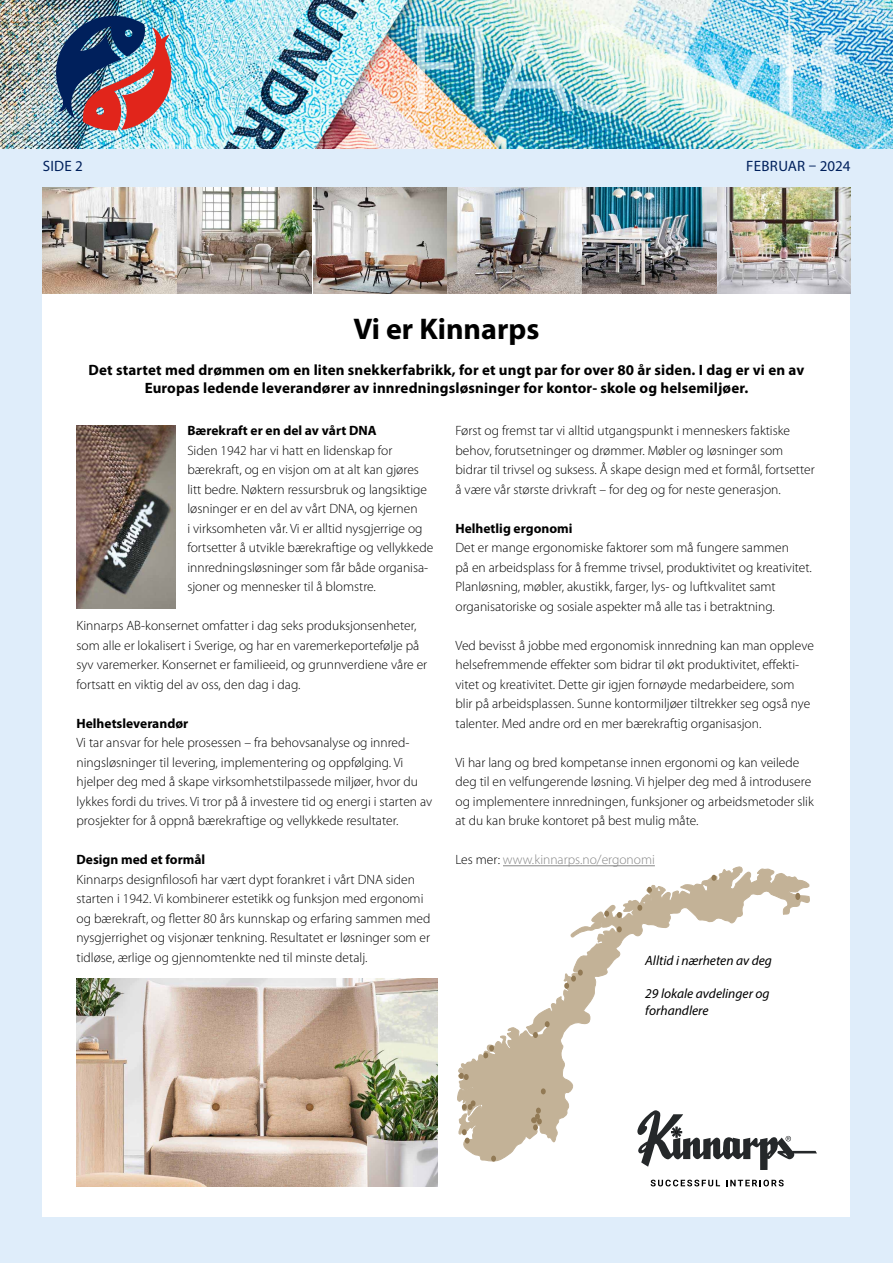
<style>
.page{position:relative;width:893px;height:1263px;background:#dfedfa}
.page>*{position:absolute;margin:0;border:0;box-sizing:border-box;transform-origin:0 0}
.t1{font:700 30px "Myriad Pro";color:#000}
.t2{font:700 15px/18px "Myriad Pro";letter-spacing:.01em;color:#000;text-align:center}
.t3{font:15px "Myriad Pro";letter-spacing:.02em;color:#00205c}
.t4{font:300 13.5px/19.5px "Myriad Pro";color:#000}
.t5{font:700 13.5px "Myriad Pro";color:#000}
.t6{font:italic 13.5px/16.5px "Myriad Pro";color:#000}
.t7{font:300 13.5px "Myriad Pro";color:#878787}
.s1{color:#000}
</style>
<div class="page">
<img style="left:0;top:0;width:893px;height:149px">
<img style="left:417px;top:24px;width:432px;height:116px">
<img style="left:50px;top:11px;width:124px;height:120px">
<div style="left:43px;top:187px;width:807px;height:1029px;background:#fff"></div>
<svg style="left:457px;top:866px;width:353px;height:296px"></svg>
<svg style="left:711px;top:875px;width:5px;height:6px"></svg>
<svg style="left:491px;top:1155px;width:5px;height:6px"></svg>
<svg style="left:531px;top:1107px;width:11px;height:23px"></svg>
<svg style="left:533px;top:1032px;width:5px;height:6px"></svg>
<svg style="left:462px;top:1129px;width:8px;height:14px"></svg>
<svg style="left:617px;top:926px;width:5px;height:6px"></svg>
<svg style="left:483px;top:1045px;width:11px;height:13px"></svg>
<svg style="left:617px;top:912px;width:5px;height:6px"></svg>
<svg style="left:541px;top:1088px;width:5px;height:6px"></svg>
<svg style="left:647px;top:887px;width:5px;height:6px"></svg>
<svg style="left:637px;top:905px;width:5px;height:6px"></svg>
<svg style="left:459px;top:1073px;width:10px;height:7px"></svg>
<svg style="left:604px;top:911px;width:5px;height:6px"></svg>
<svg style="left:545px;top:1021px;width:5px;height:6px"></svg>
<svg style="left:462px;top:1100px;width:13px;height:10px"></svg>
<svg style="left:795px;top:893px;width:5px;height:7px"></svg>
<svg style="left:564px;top:969px;width:19px;height:20px"></svg>
<hr style="left:503px;top:865px;width:152px;height:1px;background:#878787">
<img style="left:43px;top:187px;width:133px;height:106px">
<img style="left:178px;top:187px;width:538px;height:106px">
<img style="left:718px;top:187px;width:132px;height:106px">
<img style="left:77px;top:425px;width:98px;height:184px">
<img style="left:77px;top:978px;width:361px;height:208px">
<svg style="left:637px;top:1110px;width:180px;height:60px"></svg>
<svg style="left:651px;top:1180px;width:69px;height:6px"></svg>
<svg style="left:726px;top:1180px;width:58px;height:6px"></svg>
<p class="t3" style="left:43px;top:156px;width:42px">SIDE 2</p>
<p class="t3" style="left:746px;top:156px;width:106px">FEBRUAR – 2024</p>
<h1 class="t1" style="left:354px;top:310px;width:187px">Vi er Kinnarps</h1>
<p class="t2" style="left:89px;top:361px;width:717px">Det startet med drømmen om en liten snekkerfabrikk, for et ungt par for over 80 år siden. I dag er vi en av<br>Europas ledende leverandører av innredningsløsninger for kontor- skole og helsemiljøer.</p>
<p class="t5" style="left:187px;top:422px;width:191px">Bærekraft er en del av vårt DNA</p>
<p class="t4" style="left:187px;top:440px;width:247px">Siden 1942 har vi hatt en lidenskap for bærekraft, og en visjon om at alt kan gjøres litt bedre. Nøktern ressursbruk og langsiktige løsninger er en del av vårt DNA, og kjernen<br>i virksomheten vår. Vi er alltid nysgjerrige og fortsetter å utvikle bærekraftige og vellykkede innredningsløsninger som får både organisa&shy;sjoner og mennesker til å blomstre.</p>
<p class="t4" style="left:77px;top:616px;width:352px">Kinnarps AB-konsernet omfatter i dag seks produksjonsenheter, som alle er lokalisert i Sverige, og har en varemerkeportefølje på syv varemerker. Konsernet er familieeid, og grunnverdiene våre er fortsatt en viktig del av oss, den dag i dag.</p>
<p class="t5" style="left:77px;top:714px;width:113px">Helhetsleverandør</p>
<p class="t4" style="left:77px;top:733px;width:357px">Vi tar ansvar for hele prosessen – fra behovsanalyse og innred&shy;ningsløsninger til levering, implementering og oppfølging. Vi hjelper deg med å skape virksomhetstilpassede miljøer, hvor du lykkes fordi du trives. Vi tror på å investere tid og energi i starten av prosjekter for å oppnå bærekraftige og vellykkede resultater.</p>
<p class="t5" style="left:77px;top:851px;width:130px">Design med et formål</p>
<p class="t4" style="left:77px;top:869px;width:355px">Kinnarps designfilosofi har vært dypt forankret i vårt DNA siden starten i 1942. Vi kombinerer estetikk og funksjon med ergonomi og bærekraft, og fletter 80 års kunnskap og erfaring sammen med nysgjerrighet og visjonær tenkning. Resultatet er løsninger som er tidløse, ærlige og gjennomtenkte ned til minste detalj.</p>
<p class="t4" style="left:455px;top:421px;width:361px">Først og fremst tar vi alltid utgangspunkt i menneskers faktiske behov, forutsetninger og drømmer. Møbler og løsninger som bidrar til trivsel og suksess. Å skape design med et formål, fortsetter å være vår største drivkraft – for deg og for neste generasjon.</p>
<p class="t5" style="left:455px;top:519px;width:118px">Helhetlig ergonomi</p>
<p class="t4" style="left:455px;top:538px;width:358px">Det er mange ergonomiske faktorer som må fungere sammen<br>på en arbeidsplass for å fremme trivsel, produktivitet og kreativitet.<br>Planløsning, møbler, akustikk, farger, lys- og luftkvalitet samt organisatoriske og sosiale aspekter må alle tas i betraktning.</p>
<p class="t4" style="left:455px;top:635px;width:360px">Ved bevisst å jobbe med ergonomisk innredning kan man oppleve helsefremmende effekter som bidrar til økt produktivitet, effekti&shy;vitet og kreativitet. Dette gir igjen fornøyde medarbeidere, som blir på arbeidsplassen. Sunne kontormiljøer tiltrekker seg også nye talenter. Med andre ord en mer bærekraftig organisasjon.</p>
<p class="t4" style="left:455px;top:752px;width:360px">Vi har lang og bred kompetanse innen ergonomi og kan veilede deg til en velfungerende løsning. Vi hjelper deg med å introdusere og implementere innredningen, funksjoner og arbeidsmetoder slik at du kan bruke kontoret på best mulig måte.</p>
<p class="t7" style="left:455px;top:852px;width:201px"><span class="s1">Les mer:</span> www.kinnarps.no/ergonomi</p>
<p class="t6" style="left:645px;top:952px;width:128px">Alltid i nærheten av deg</p>
<p class="t6" style="left:645px;top:985px;width:126px">29 lokale avdelinger og forhandlere</p>
</div>
